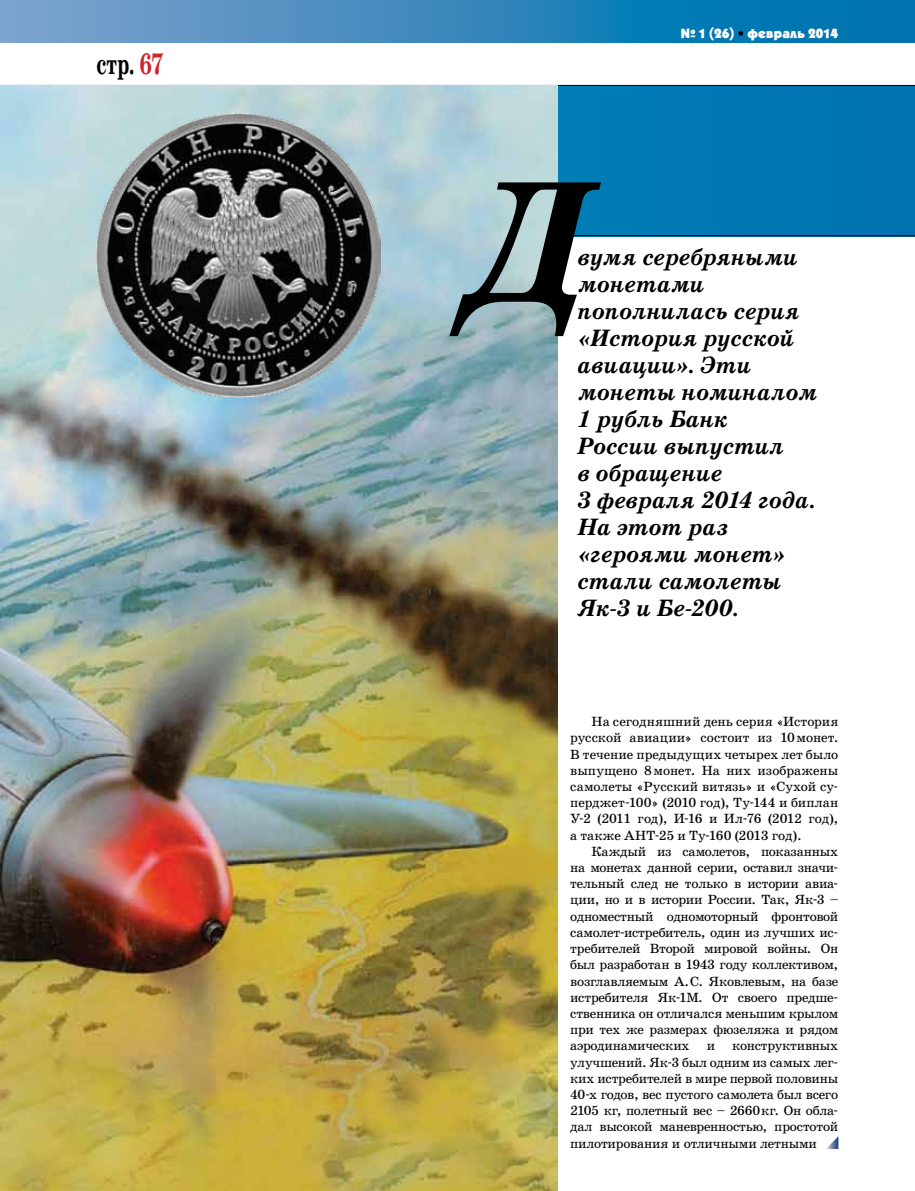
<style>
.page{position:relative;width:915px;height:1191px;background:#fff}
.page>*{position:absolute;margin:0;border:0;box-sizing:border-box;transform-origin:0 0}
.t1{font:italic 700 175.35px "School Book C";color:#000}
.t2{font:700 30px "School Book C";color:#000;scale:.7 1}
.t3{font:italic 700 24px/27px "School Book C";letter-spacing:-.015em;color:#000}
.t4{font:13.5px/16.2px "School Book C";letter-spacing:-.015em;color:#000;text-align:justify}
.t5{font:900 13.5px "Kabel C";letter-spacing:.015em;color:#fff}
.s1{color:#d2232a}
.s2{color:#000}
</style>
<div class="page">
<div style="left:0;top:85px;width:914px;height:151px;background:#0077b2"></div>
<hr style="left:0;top:85px;width:914px;height:1px;background:#000">
<hr style="left:0;top:235px;width:914px;height:1px;background:#000">
<img style="left:0;top:86px;width:557px;height:1105px">
<svg style="left:0;top:0;width:914px;height:43px;background:#3588bc"></svg>
<img style="left:97px;top:114px;width:283px;height:283px">
<svg style="left:827px;top:1136px;width:11px;height:13px"></svg>
<h2 class="t2" style="left:97px;top:47px;width:97px">стр. <span class="s1">67</span></h2>
<p class="t5" style="left:680px;top:25px;width:159px">№ 1 (26) <span class="s2">•</span> февраль 2014</p>
<h1 class="t1" style="left:454px;top:147px;width:153px">Д</h1>
<h3 class="t3" style="left:577px;top:244px;width:241px">вумя серебряными монетами пополнилась серия «История русской авиации». Эти монеты номиналом<br>1 рубль Банк<br>России выпустил<br>в обращение<br>3 февраля 2014 года.<br>На этот раз «героями монет» стали самолеты<br>Як-3 и Бе-200.</h3>
<p class="t4" style="left:570px;top:713px;width:269px;text-indent:21px">На сегодняшний день серия «История русской авиации» состоит из 10монет.<br>В течение предыдущих четырех лет было выпущено 8монет. На них изображены самолеты «Русский витязь» и «Сухой су‑ перджет-100» (2010 год), Ту-144 и биплан У-2 (2011 год), И-16 и Ил-76 (2012 год), а также АНТ-25 и Ту-160 (2013 год).</p>
<p class="t4" style="left:570px;top:843px;width:269px;text-indent:21px">Каждый из самолетов, показанных на монетах данной серии, оставил значи‑ тельный след не только в истории авиа‑ ции, но и в истории России. Так, Як-3 – одноместный одномоторный фронтовой самолет-истребитель, один из лучших ис‑ требителей Второй мировой войны. Он был разработан в 1943 году коллективом, возглавляемым А.С. Яковлевым, на базе истребителя Як-1М. От своего предше‑ ственника он отличался меньшим крылом при тех же размерах фюзеляжа и рядом аэродинамических</p>
<p class="t4" style="left:570px;top:1037px;width:269px;text-indent:162px">конструктивных улучшений. Як-3 был одним из самых лег‑ ких истребителей в мире первой половины 40‑х годов, вес пустого самолета был всего 2105 кг, полетный вес – 2660кг. Он обла‑ дал высокой маневренностью, простотой пилотирования и отличными летными</p>
<p class="t4" style="left:706px;top:1037px;width:10px">и</p>
</div>
